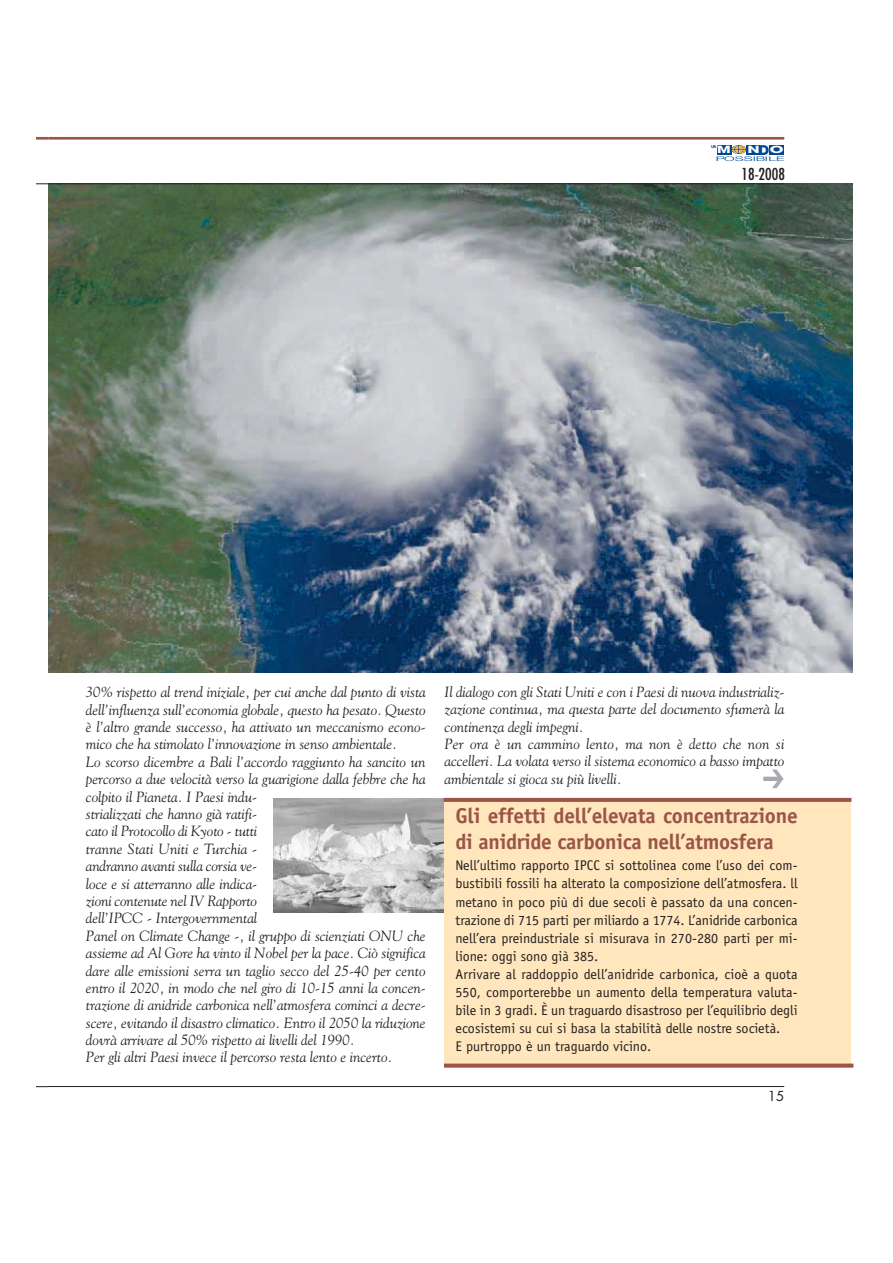
<style>
.page{position:relative;width:893px;height:1263px;background:#fff}
.page>*{position:absolute;margin:0;border:0;box-sizing:border-box;transform-origin:0 0}
.t1{font:700 21.45px/25.7px "Officina Sans";letter-spacing:-.015em;color:#9b5548}
.t2{font:condensed 16.05px "Futura";color:#231f20}
.t3{font:italic 14.7px/17.4px "Goudy";color:#231f20}
.t4{font:14.1px/18px "Officina Sans";color:#231f20}
.t5{font:13.35px "Futura";color:#231f20}
.t6{font:700 9.75px "Avant Garde";color:#fff;scale:1.66 1}
.t7{font:700 9.75px "Avant Garde";color:#fff;scale:1.52 1}
.t8{font:300 6.45px "Helvetica Neue";color:#004892;scale:2.23 1}
.t9{font:700 4.2px "Helvetica Neue";color:#004892}
.s1{font-size:13.35px;color:#004892}
</style>
<div class="page">
<img style="left:48px;top:184px;width:804px;height:488px">
<hr style="left:48px;top:1086px;width:736px;height:1px;background:#231f20">
<hr style="left:48px;top:137px;width:736px;height:3px;background:#9b5548">
<hr style="left:48px;top:183px;width:736px;height:1px;background:#231f20">
<div style="left:769px;top:145px;width:15px;height:9px;background:#004892"></div>
<div style="left:746px;top:145px;width:13px;height:10px;background:#004892"></div>
<div style="left:716px;top:145px;width:15px;height:9px;background:#004892"></div>
<svg style="left:731px;top:145px;width:15px;height:9px"></svg>
<svg style="left:37px;top:137px;width:11px;height:3px"></svg>
<div style="left:444px;top:798px;width:407px;height:270px;background:#ffe6bc"></div>
<svg style="left:444px;top:798px;width:407px;height:4px;background:#9d584a"></svg>
<svg style="left:444px;top:1064px;width:409px;height:4px;background:#a46353"></svg>
<img style="left:273px;top:798px;width:171px;height:114px">
<p class="t9" style="left:711px;top:145px;width:7px">UN</p>
<p class="t7" style="left:717px;top:146px;width:10px">M</p>
<p class="t6" style="left:747px;top:146px;width:23px">N<span class="s1">D</span>O</p>
<p class="t8" style="left:715px;top:156px;width:32px">P OSSIB ILE</p>
<p class="t2" style="left:741px;top:167px;width:45px">18-2008</p>
<p class="t3" style="left:86px;top:685px;width:341px">30% rispetto al trend iniziale, per cui anche dal punto di vista dell’influenza sull’economia globale, questo ha pesato. Questo è l’altro grande successo, ha attivato un meccanismo econo&shy;mico che ha stimolato l’innovazione in senso ambientale.<br>Lo scorso dicembre a Bali l’accordo raggiunto ha sancito un percorso a due velocità verso la guarigione dalla febbre che ha colpito il Pianeta. I Paesi indu-<br>strializzati che hanno già ratifi-<br>cato il Protocollo di Kyoto - tutti<br>tranne Stati Uniti e Turchia -<br>andranno avanti sulla corsia ve-<br>loce e si atterranno alle indica-<br>zioni contenute nel IV Rapporto<br>dell’IPCC - Intergovernmental<br>Panel on Climate Change -, il gruppo di scienziati ONU che assieme ad Al Gore ha vinto il Nobel per la pace. Ciò significa dare alle emissioni serra un taglio secco del 25-40 per cento entro il 2020, in modo che nel giro di 10-15 anni la concen&shy;trazione di anidride carbonica nell’atmosfera cominci a decre&shy;scere, evitando il disastro climatico. Entro il 2050 la riduzione dovrà arrivare al 50% rispetto ai livelli del 1990.<br>Per gli altri Paesi invece il percorso resta lento e incerto.</p>
<p class="t3" style="left:444px;top:684px;width:341px">Il dialogo con gli Stati Uniti e con i Paesi di nuova industrializ&shy;zazione continua, ma questa parte del documento sfumerà la continenza degli impegni.<br>Per ora è un cammino lento, ma non è detto che non si accelleri. La volata verso il sistema economico a basso impatto ambientale si gioca su più livelli.</p>
<h1 class="t1" style="left:455px;top:805px;width:344px">Gli effetti dell’elevata concentrazione di anidride carbonica nell’atmosfera</h1>
<p class="t4" style="left:455px;top:858px;width:344px">Nell’ultimo rapporto IPCC si sottolinea come l’uso dei com&shy;bustibili fossili ha alterato la composizione dell’atmosfera. ll metano in poco più di due secoli è passato da una concen&shy;trazione di 715 parti per miliardo a 1774. L’anidride carbonica nell’era preindustriale si misurava in 270-280 parti per mi&shy;lione: oggi sono già 385.<br>Arrivare al raddoppio dell’anidride carbonica, cioè a quota 550, comporterebbe un aumento della temperatura valuta&shy;bile in 3 gradi. È un traguardo disastroso per l’equilibrio degli ecosistemi su cui si basa la stabilità delle nostre società.<br>E purtroppo è un traguardo vicino.</p>
<p class="t5" style="left:767px;top:1090px;width:18px">15</p>
</div>
